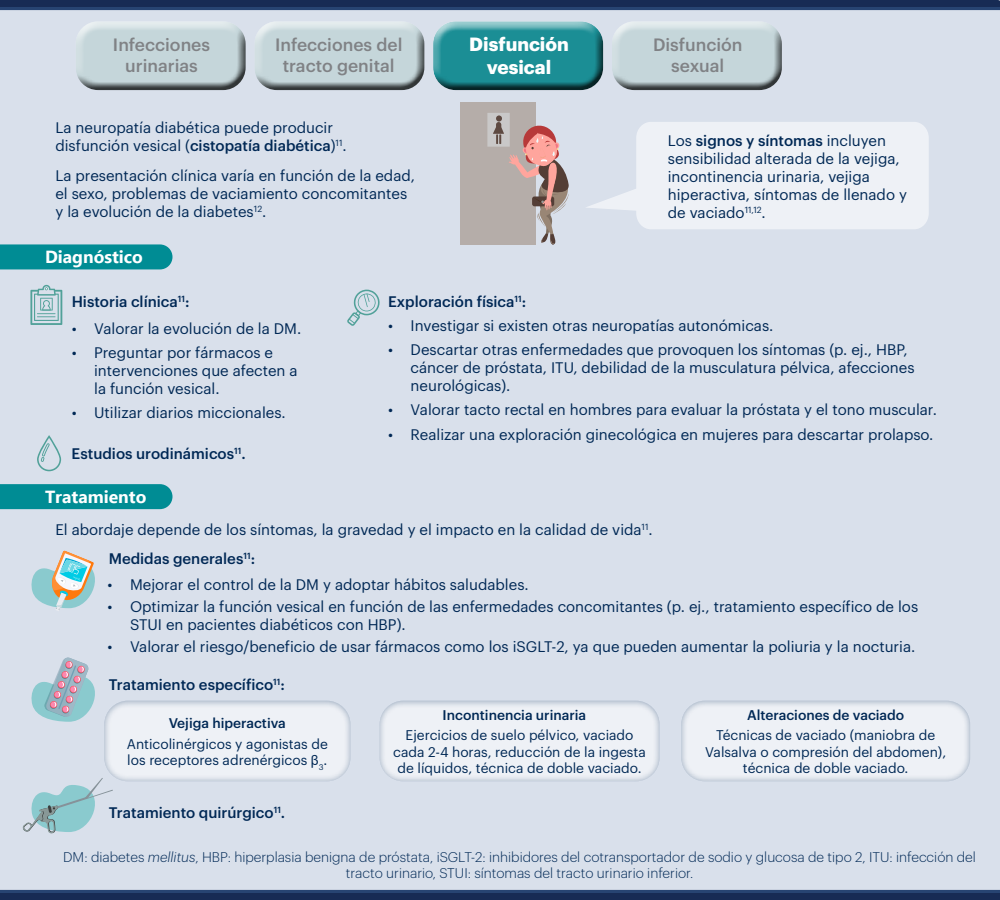
<style>
.page{position:relative;width:1000px;height:900px;background:#fff}
.page>*{position:absolute;margin:0;border:0;box-sizing:border-box;transform-origin:0 0}
.t1{font:700 18.75px/22.5px "Graphik";color:#fff;text-align:center}
.t2{font:500 17.5px/21px "Graphik";color:#808285;text-align:center}
.t3{font:700 17.5px "Ebrima";color:#fff}
.t4{font:15px/18px "Graphik";color:#002855}
.t5{font:500 15px "Graphik";color:#002855}
.t6{font:13.75px/16.5px "Graphik";color:#002855;text-align:center}
.t7{font:300 13.75px/16.5px "Graphik";color:#002855;text-align:center}
.t8{font:500 13.75px "Graphik";color:#002855}
.s1{font-weight:500}
.s2{font-family:"Arial"}
.s3{font-style:italic}
</style>
<div class="page">
<div style="left:0;top:0;width:1000px;height:7px;background:#172b54"></div>
<div style="left:0;top:893px;width:1000px;height:7px;background:#172b54"></div>
<div style="left:0;top:7px;width:1000px;height:886px;background:#d9e0eb"></div>
<svg style="left:586px;top:122px;width:343px;height:107px;background:#ebeef4"></svg>
<div style="left:72px;top:27px;width:183px;height:71px;background:#000;opacity:.75"></div>
<div style="left:424px;top:12px;width:183px;height:72px;background:#fff;opacity:.75"></div>
<div style="left:429px;top:27px;width:183px;height:71px;background:#000;opacity:.75"></div>
<div style="left:245px;top:12px;width:183px;height:72px;background:#d9e0eb"></div>
<div style="left:250px;top:27px;width:183px;height:71px;background:#000;opacity:.75"></div>
<div style="left:603px;top:12px;width:183px;height:72px;background:#d9e0eb"></div>
<div style="left:608px;top:27px;width:183px;height:71px;background:#000;opacity:.75"></div>
<div style="left:0;top:244px;width:172px;height:25px;background:#008c94"></div>
<div style="left:0;top:484px;width:172px;height:25px;background:#008c94"></div>
<div style="left:460px;top:102px;width:76px;height:143px;background:#b5ada9"></div>
<svg style="left:487px;top:113px;width:82px;height:132px"></svg>
<svg style="left:30px;top:285px;width:32px;height:40px"></svg>
<svg style="left:37px;top:435px;width:24px;height:36px"></svg>
<svg style="left:347px;top:290px;width:33px;height:36px"></svg>
<svg style="left:31px;top:550px;width:64px;height:61px"></svg>
<svg style="left:22px;top:782px;width:91px;height:52px"></svg>
<svg style="left:31px;top:657px;width:64px;height:65px"></svg>
<div style="left:94px;top:692px;width:268px;height:90px;background:#002855;opacity:.75"></div>
<div style="left:369px;top:692px;width:302px;height:90px;background:#002855;opacity:.75"></div>
<div style="left:671px;top:692px;width:310px;height:91px;background:#002855;opacity:.75"></div>
<p class="t2" style="left:113px;top:33px;width:99px">Infecciones urinarias</p>
<p class="t1" style="left:469px;top:32px;width:101px">Disfunción vesical</p>
<p class="t2" style="left:275px;top:33px;width:129px">Infecciones del tracto genital</p>
<p class="t2" style="left:653px;top:33px;width:91px">Disfunción sexual</p>
<p class="t4" style="left:55px;top:117px;width:293px">La neuropatía diabética puede producir disfunción vesical (<span class="s1">cistopatía diabética</span>)<sup>11</sup>.</p>
<p class="t4" style="left:55px;top:165px;width:361px">La presentación clínica varía en función de la edad, el sexo, problemas de vaciamiento concomitantes y la evolución de la diabetes<sup>12</sup>.</p>
<p class="t3" style="left:45px;top:243px;width:99px">Diagnóstico</p>
<p class="t4" style="left:668px;top:130px;width:241px">Los <span class="s1">signos y síntomas</span> incluyen sensibilidad alterada de la vejiga, incontinencia urinaria, vejiga hiperactiva, síntomas de llenado y de vaciado<sup>11,12</sup>.</p>
<p class="t5" style="left:72px;top:290px;width:119px">Historia clínica<sup>11</sup>:</p>
<p class="t4" style="left:72px;top:318px;width:231px">• Valorar la evolución de la DM.</p>
<p class="t4" style="left:94px;top:342px;width:205px;text-indent:-22px">• Preguntar por fármacos e intervenciones que afecten a la función vesical.</p>
<p class="t4" style="left:72px;top:402px;width:216px">• Utilizar diarios miccionales.</p>
<p class="t5" style="left:72px;top:443px;width:176px">Estudios urodinámicos<sup>11</sup>.</p>
<p class="t3" style="left:45px;top:483px;width:103px">Tratamiento</p>
<p class="t5" style="left:388px;top:290px;width:140px">Exploración física<sup>11</sup>:</p>
<p class="t4" style="left:388px;top:315px;width:387px">• Investigar si existen otras neuropatías autonómicas.</p>
<p class="t4" style="left:411px;top:339px;width:506px;text-indent:-22px">• Descartar otras enfermedades que provoquen los síntomas (p. ej., HBP, cáncer de próstata, ITU, debilidad de la musculatura pélvica, afecciones neurológicas).</p>
<p class="t4" style="left:388px;top:400px;width:550px">• Valorar tacto rectal en hombres para evaluar la próstata y el tono muscular.</p>
<p class="t4" style="left:388px;top:424px;width:547px">• Realizar una exploración ginecológica en mujeres para descartar prolapso.</p>
<p class="t4" style="left:55px;top:519px;width:599px">El abordaje depende de los síntomas, la gravedad y el impacto en la calidad de vida<sup>11</sup>.</p>
<p class="t5" style="left:109px;top:548px;width:148px">Medidas generales<sup>11</sup>:</p>
<p class="t4" style="left:108px;top:575px;width:423px">• Mejorar el control de la DM y adoptar hábitos saludables.</p>
<p class="t4" style="left:130px;top:596px;width:790px;text-indent:-22px">• Optimizar la función vesical en función de las enfermedades concomitantes (p. ej., tratamiento específico de los<br>STUI en pacientes diabéticos con HBP).</p>
<p class="t4" style="left:108px;top:636px;width:809px">• Valorar el riesgo/beneficio de usar fármacos como los iSGLT-2, ya que pueden aumentar la poliuria y la nocturia.</p>
<p class="t5" style="left:109px;top:673px;width:178px">Tratamiento específico<sup>11</sup>:</p>
<p class="t8" style="left:169px;top:713px;width:119px">Vejiga hiperactiva</p>
<p class="t6" style="left:127px;top:734px;width:203px;text-align:left">Anticolinérgicos y agonistas de los receptores adrenérgicos <span class="s2">β</span><sub>3</sub>.</p>
<p class="t5" style="left:109px;top:801px;width:178px">Tratamiento quirúrgico<sup>11</sup>.</p>
<p class="t8" style="left:443px;top:705px;width:145px">Incontinencia urinaria</p>
<p class="t6" style="left:393px;top:726px;width:254px">Ejercicios de suelo pélvico, vaciado cada 2-4 horas, reducción de la ingesta de líquidos, técnica de doble vaciado.</p>
<p class="t8" style="left:747px;top:705px;width:159px">Alteraciones de vaciado</p>
<p class="t6" style="left:705px;top:726px;width:243px">Técnicas de vaciado (maniobra de<br>Valsalva o compresión del abdomen), técnica de doble vaciado.</p>
<p class="t7" style="left:63px;top:848px;width:914px">DM: diabetes <span class="s3">mellitus</span>, HBP: hiperplasia benigna de próstata, iSGLT-2: inhibidores del cotransportador de sodio y glucosa de tipo 2, ITU: infección del tracto urinario, STUI: síntomas del tracto urinario inferior.</p>
</div>
